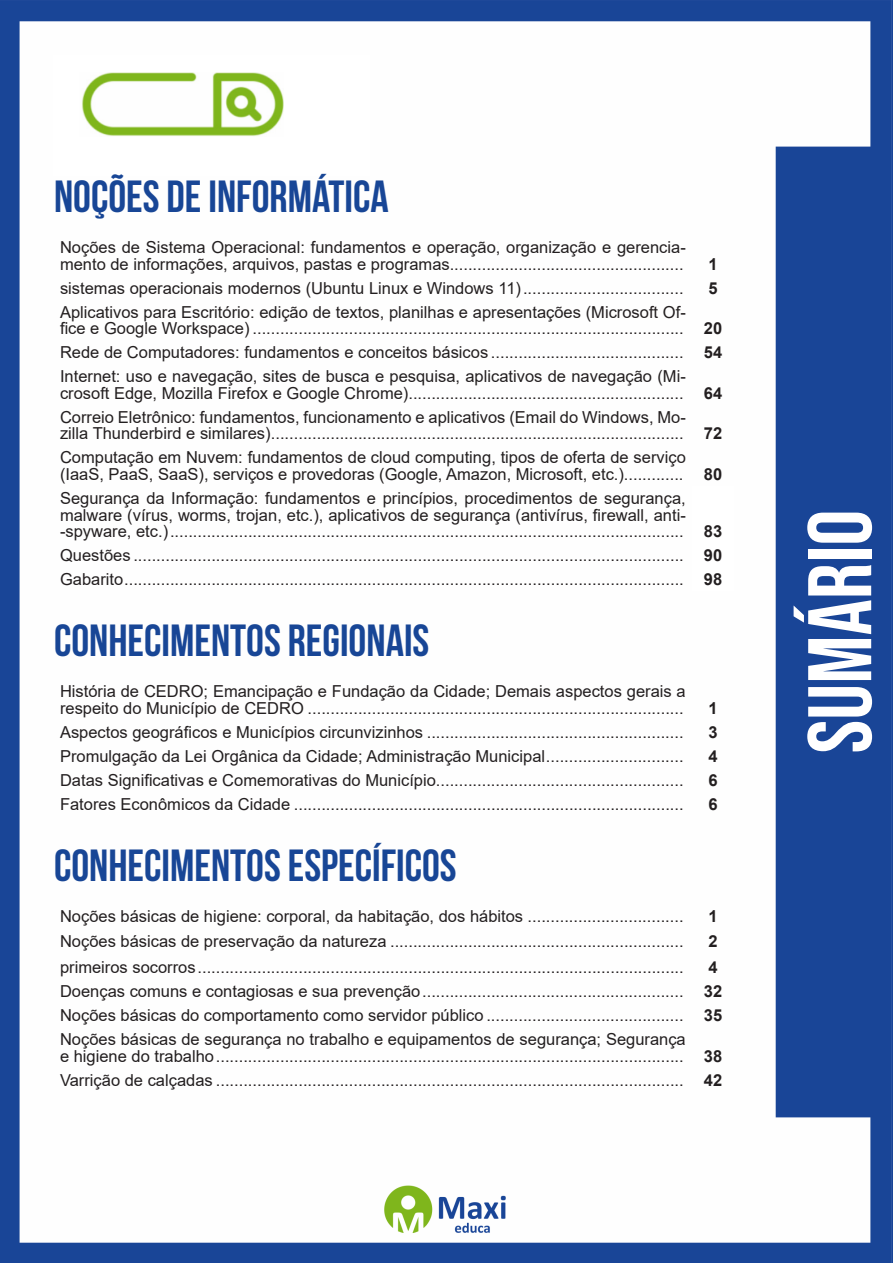
<style>
.page{position:relative;width:893px;height:1263px;background:#fff}
.page>*{position:absolute;margin:0;border:0;box-sizing:border-box;transform-origin:0 0}
.t1{font:90px "Bebas Neue";color:#fff}
.t2{font:700 45px "Bebas Neue";color:#184696}
.ALTERNATIVAS{font:16.5px/16.5px "Arial";color:#231f20}
.INDICE{font:700 16.5px "Arial";color:#231f20}
</style>
<div class="page">
<img style="left:0;top:0;width:893px;height:1263px">
<div style="left:53px;top:55px;width:317px;height:121px;background:#fff"></div>
<img style="left:82px;top:72px;width:201px;height:64px">
<svg style="left:692px;top:486px;width:42px;height:105px"></svg>
<p class="t2" style="left:54px;top:172px;width:336px">NOÇÕES DE INFORMÁTICA</p>
<p class="ALTERNATIVAS" style="left:60px;top:239px;width:627px">Noções de Sistema Operacional: fundamentos e operação, organização e gerencia&shy;mento de informações, arquivos, pastas e programas...................................................</p>
<p class="INDICE" style="left:708px;top:252px;width:11px">1</p>
<p class="ALTERNATIVAS" style="left:60px;top:280px;width:625px">sistemas operacionais modernos (Ubuntu Linux e Windows 11)...................................</p>
<p class="INDICE" style="left:708px;top:276px;width:11px">5</p>
<p class="ALTERNATIVAS" style="left:60px;top:304px;width:627px">Aplicativos para Escritório: edição de textos, planilhas e apresentações (Microsoft Of&shy;fice e Google Workspace) ..............................................................................................</p>
<p class="INDICE" style="left:704px;top:317px;width:20px">20</p>
<p class="ALTERNATIVAS" style="left:60px;top:344px;width:625px">Rede de Computadores: fundamentos e conceitos básicos ..........................................</p>
<p class="INDICE" style="left:704px;top:341px;width:20px">54</p>
<p class="ALTERNATIVAS" style="left:60px;top:368px;width:627px">Internet: uso e navegação, sites de busca e pesquisa, aplicativos de navegação (Mi&shy;crosoft Edge, Mozilla Firefox e Google Chrome)............................................................</p>
<p class="INDICE" style="left:704px;top:381px;width:20px">64</p>
<p class="ALTERNATIVAS" style="left:60px;top:409px;width:627px">Correio Eletrônico: fundamentos, funcionamento e aplicativos (Email do Windows, Mo&shy;zilla Thunderbird e similares)..........................................................................................</p>
<p class="ALTERNATIVAS" style="left:60px;top:449px;width:627px">Computação em Nuvem: fundamentos de cloud computing, tipos de oferta de serviço (IaaS, PaaS, SaaS), serviços e provedoras (Google, Amazon, Microsoft, etc.).............</p>
<p class="ALTERNATIVAS" style="left:60px;top:490px;width:627px;text-align:justify">Segurança da Informação: fundamentos e princípios, procedimentos de segurança, malware (vírus, worms, trojan, etc.), aplicativos de segurança (antivírus, firewall, anti--spyware, etc.)................................................................................................................</p>
<p class="INDICE" style="left:704px;top:422px;width:20px">72</p>
<p class="INDICE" style="left:704px;top:463px;width:20px">80</p>
<p class="INDICE" style="left:704px;top:520px;width:20px">83</p>
<p class="ALTERNATIVAS" style="left:60px;top:547px;width:625px">Questões ........................................................................................................................</p>
<p class="INDICE" style="left:704px;top:544px;width:20px">90</p>
<p class="ALTERNATIVAS" style="left:60px;top:571px;width:625px">Gabarito..........................................................................................................................</p>
<p class="INDICE" style="left:704px;top:568px;width:20px">98</p>
<p class="t2" style="left:54px;top:616px;width:377px">CONHECIMENTOS REGIONAIS</p>
<p class="ALTERNATIVAS" style="left:60px;top:683px;width:627px">História de CEDRO; Emancipação e Fundação da Cidade; Demais aspectos gerais a respeito do Município de CEDRO ..................................................................................</p>
<p class="INDICE" style="left:708px;top:696px;width:11px">1</p>
<p class="ALTERNATIVAS" style="left:60px;top:723px;width:625px">Aspectos geográficos e Municípios circunvizinhos ........................................................</p>
<p class="INDICE" style="left:708px;top:720px;width:11px">3</p>
<p class="ALTERNATIVAS" style="left:60px;top:747px;width:625px">Promulgação da Lei Orgânica da Cidade; Administração Municipal..............................</p>
<p class="INDICE" style="left:708px;top:744px;width:11px">4</p>
<p class="ALTERNATIVAS" style="left:60px;top:771px;width:625px">Datas Significativas e Comemorativas do Município......................................................</p>
<p class="INDICE" style="left:708px;top:768px;width:11px">6</p>
<p class="ALTERNATIVAS" style="left:60px;top:795px;width:625px">Fatores Econômicos da Cidade .....................................................................................</p>
<p class="INDICE" style="left:708px;top:792px;width:11px">6</p>
<p class="t2" style="left:54px;top:840px;width:404px">CONHECIMENTOS ESPECÍFICOS</p>
<p class="ALTERNATIVAS" style="left:60px;top:908px;width:625px">Noções básicas de higiene: corporal, da habitação, dos hábitos ..................................</p>
<p class="INDICE" style="left:708px;top:905px;width:11px">1</p>
<p class="ALTERNATIVAS" style="left:60px;top:932px;width:625px">Noções básicas de preservação da natureza ................................................................</p>
<p class="INDICE" style="left:708px;top:929px;width:11px">2</p>
<p class="ALTERNATIVAS" style="left:60px;top:959px;width:625px">primeiros socorros..........................................................................................................</p>
<p class="INDICE" style="left:708px;top:956px;width:11px">4</p>
<p class="ALTERNATIVAS" style="left:60px;top:983px;width:625px">Doenças comuns e contagiosas e sua prevenção.........................................................</p>
<p class="INDICE" style="left:704px;top:980px;width:20px">32</p>
<p class="ALTERNATIVAS" style="left:60px;top:1007px;width:625px">Noções básicas do comportamento como servidor público ...........................................</p>
<p class="INDICE" style="left:704px;top:1004px;width:20px">35</p>
<p class="ALTERNATIVAS" style="left:60px;top:1031px;width:627px">Noções básicas de segurança no trabalho e equipamentos de segurança; Segurança e higiene do trabalho......................................................................................................</p>
<p class="INDICE" style="left:704px;top:1044px;width:20px">38</p>
<p class="ALTERNATIVAS" style="left:60px;top:1071px;width:625px">Varrição de calçadas ......................................................................................................</p>
<p class="INDICE" style="left:704px;top:1068px;width:20px">42</p>
<h1 class="t1" style="left:789px;top:753px;width:245px;rotate:-90deg">sumário</h1>
</div>
